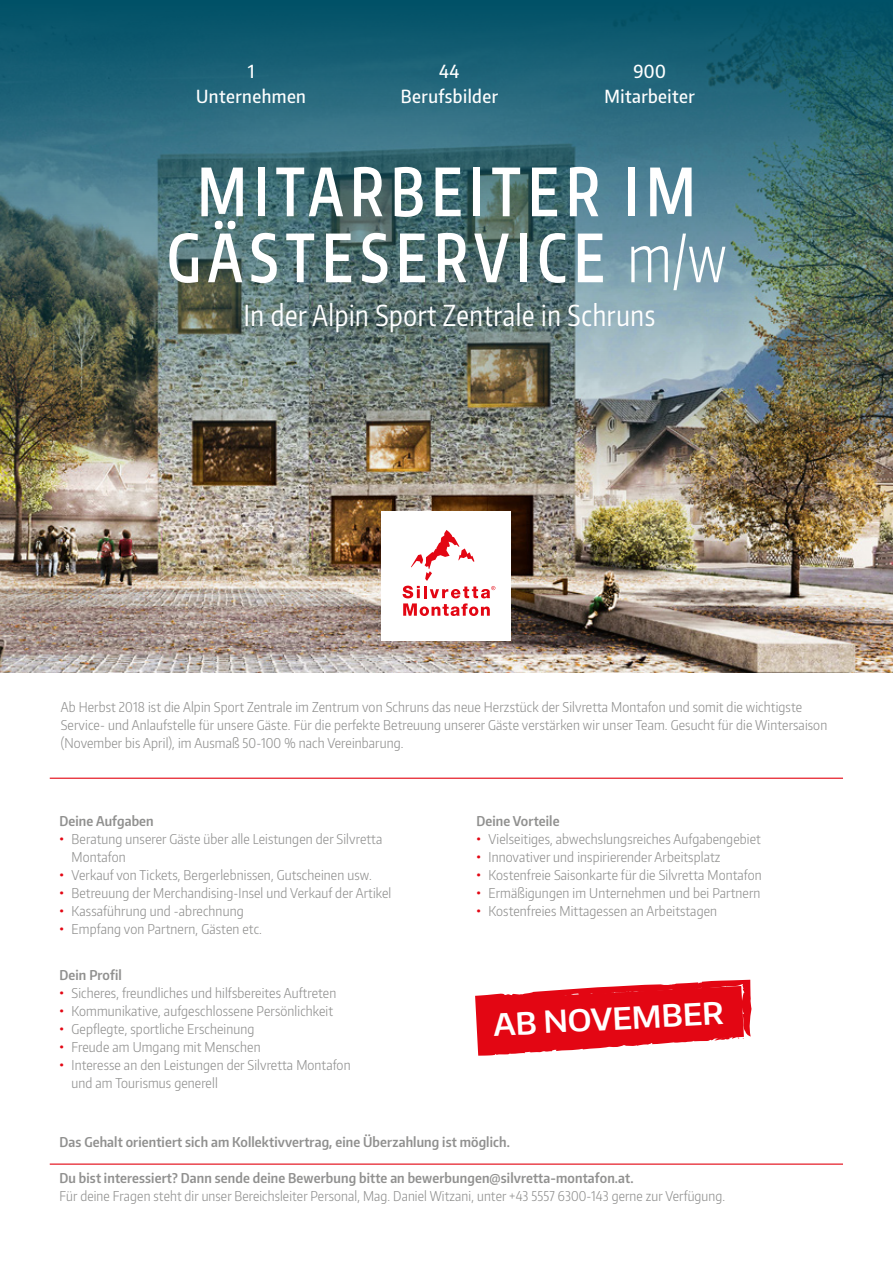
<style>
.page{position:relative;width:893px;height:1263px;background:#fff}
.page>*{position:absolute;margin:0;border:0;box-sizing:border-box;transform-origin:0 0}
.t1{font:600 65.85px/66px "Encode Sans Compressed";letter-spacing:.12em;color:#fff;text-align:center;scale:.9 1}
.t2{font:600 30.45px "Encode Sans";color:#fff}
.t3{font:28.95px "Encode Sans Condensed";letter-spacing:.025em;color:#fff;scale:.9 1}
.t4{font:500 18px/25.5px "Encode Sans Condensed";letter-spacing:.025em;color:#fff;text-align:center}
.t5{font:300 13.5px/18px "Encode Sans Condensed";letter-spacing:.01em;color:#90908f}
.t6{font:600 13.5px "Encode Sans Condensed";letter-spacing:.01em;color:#90908f}
.s1{font-weight:300}
.s2{font-weight:700;color:#e30613}
</style>
<div class="page">
<img style="left:0;top:485px;width:893px;height:188px">
<img style="left:0;top:0;width:893px;height:485px">
<hr style="left:50px;top:778px;width:793px;height:1px;background:#e30613">
<div style="left:382px;top:511px;width:129px;height:130px;background:#fff"></div>
<svg style="left:403px;top:530px;width:92px;height:86px"></svg>
<hr style="left:50px;top:1163px;width:793px;height:2px;background:#e30613">
<svg style="left:475px;top:979px;width:277px;height:77px"></svg>
<h3 class="t4" style="left:196px;top:58px;width:111px">1<br>Unternehmen</h3>
<h3 class="t4" style="left:401px;top:58px;width:99px">44<br>Berufsbilder</h3>
<h3 class="t4" style="left:605px;top:58px;width:92px">900<br>Mitarbeiter</h3>
<h1 class="t1" style="left:167px;top:157px;width:623px">MITARBEITER IM<br>GÄSTESERVICE <span class="s1">m/w</span></h1>
<h3 class="t3" style="left:244px;top:296px;width:459px">In der Alpin Sport Zentrale in Schruns</h3>
<p class="t5" style="left:61px;top:697px;width:768px">Ab Herbst 2018 ist die Alpin Sport Zentrale im Zentrum von Schruns das neue Herzstück der Silvretta Montafon und somit die wichtigste<br>Service- und Anlaufstelle für unsere Gäste. Für die perfekte Betreuung unserer Gäste verstärken wir unser Team. Gesucht für die Wintersaison (November bis April), im Ausmaß 50-100 % nach Vereinbarung.</p>
<p class="t6" style="left:60px;top:812px;width:96px">Deine Aufgaben</p>
<p class="t5" style="left:72px;top:830px;width:312px;text-indent:-12px"><span class="s2">•</span> Beratung unserer Gäste über alle Leistungen der Silvretta<br>Montafon</p>
<p class="t5" style="left:60px;top:866px;width:314px"><span class="s2">•</span> Verkauf von Tickets, Bergerlebnissen, Gutscheinen usw.</p>
<p class="t5" style="left:60px;top:884px;width:333px"><span class="s2">•</span> Betreuung der Merchandising-Insel und Verkauf der Artikel</p>
<p class="t5" style="left:60px;top:902px;width:186px"><span class="s2">•</span> Kassaführung und -abrechnung</p>
<p class="t5" style="left:60px;top:920px;width:204px"><span class="s2">•</span> Empfang von Partnern, Gästen etc.</p>
<p class="t6" style="left:60px;top:966px;width:64px">Dein Profil</p>
<p class="t5" style="left:60px;top:984px;width:278px"><span class="s2">•</span> Sicheres, freundliches und hilfsbereites Auftreten</p>
<p class="t5" style="left:60px;top:1002px;width:275px"><span class="s2">•</span> Kommunikative, aufgeschlossene Persönlichkeit</p>
<p class="t5" style="left:60px;top:1020px;width:196px"><span class="s2">•</span> Gepflegte, sportliche Erscheinung</p>
<p class="t5" style="left:60px;top:1038px;width:203px"><span class="s2">•</span> Freude am Umgang mit Menschen</p>
<p class="t5" style="left:72px;top:1056px;width:281px;text-indent:-12px"><span class="s2">•</span> Interesse an den Leistungen der Silvretta Montafon und am Tourismus generell</p>
<p class="t6" style="left:476px;top:812px;width:85px">Deine Vorteile</p>
<p class="t5" style="left:476px;top:830px;width:286px"><span class="s2">•</span> Vielseitiges, abwechslungsreiches Aufgabengebiet</p>
<p class="t5" style="left:476px;top:848px;width:245px"><span class="s2">•</span> Innovativer und inspirierender Arbeitsplatz</p>
<p class="t5" style="left:476px;top:866px;width:287px"><span class="s2">•</span> Kostenfreie Saisonkarte für die Silvretta Montafon</p>
<p class="t5" style="left:476px;top:884px;width:286px"><span class="s2">•</span> Ermäßigungen im Unternehmen und bei Partnern</p>
<p class="t5" style="left:476px;top:902px;width:242px"><span class="s2">•</span> Kostenfreies Mittagessen an Arbeitstagen</p>
<h2 class="t2" style="left:493px;top:1004px;width:232px;rotate:-3deg">AB NOVEMBER</h2>
<p class="t6" style="left:60px;top:1133px;width:452px">Das Gehalt orientiert sich am Kollektivvertrag, eine Überzahlung ist möglich.</p>
<p class="t6" style="left:60px;top:1169px;width:576px">Du bist interessiert? Dann sende deine Bewerbung bitte an bewerbungen@silvretta-montafon.at.</p>
<p class="t5" style="left:60px;top:1187px;width:667px">Für deine Fragen steht dir unser Bereichsleiter Personal, Mag. Daniel Witzani, unter +43 5557 6300-143 gerne zur Verfügung.</p>
</div>
